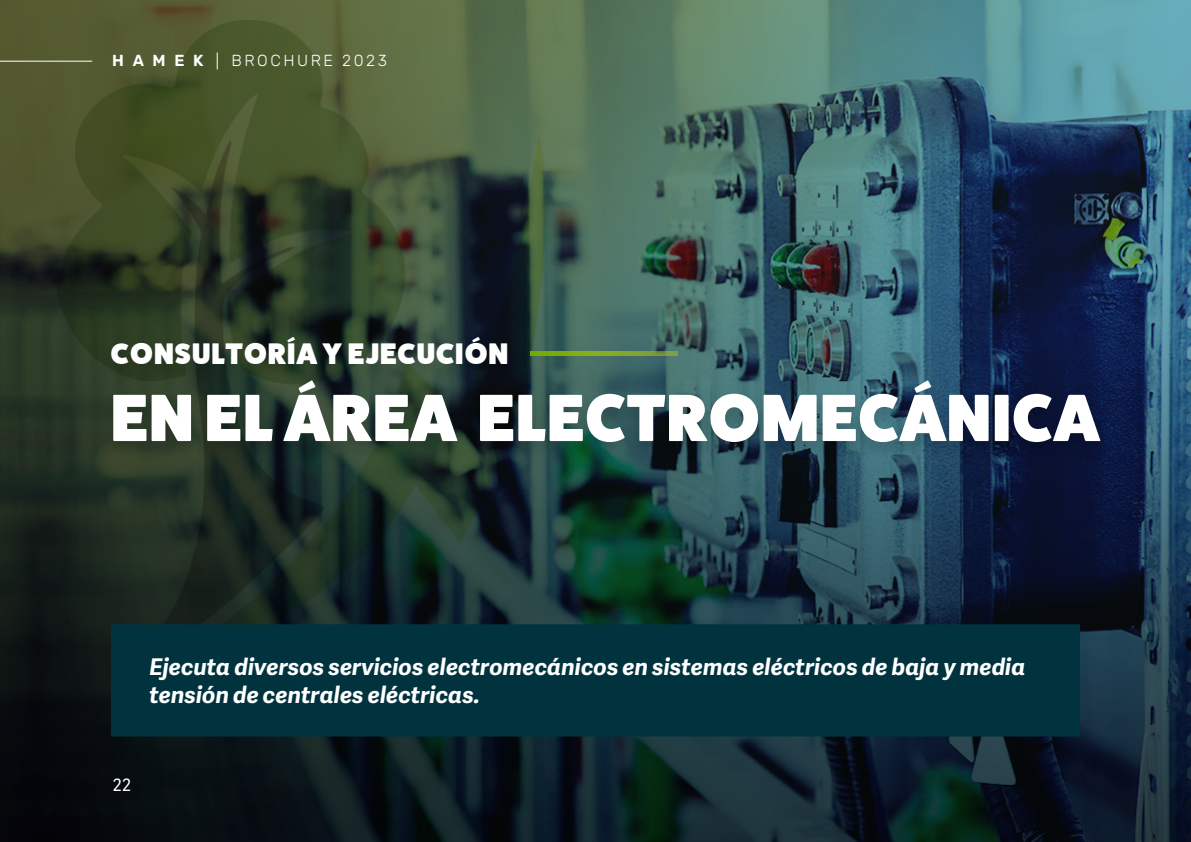
<style>
.page{position:relative;width:1191px;height:842px;background:#fff}
.page>*{position:absolute;margin:0;border:0;box-sizing:border-box;transform-origin:0 0}
.t1{font:800 67px "Fat Frank";letter-spacing:.02em;color:#fff}
.t2{font:800 30px "Fat Frank";letter-spacing:.035em;color:#fff}
.t3{font:italic 700 23px/28px "Adelle Sans EXT";color:#fff}
.t4{font:17px "Adelle Sans EXT";color:#fff}
.t5{font:300 16px "Rubik";letter-spacing:.16em;color:#fff}
.t6{font:600 16px "Rubik";color:#fff}
</style>
<div class="page">
<img style="left:0;top:0;width:1191px;height:842px">
<svg style="left:217px;top:52px;width:1px;height:17px"></svg>
<hr style="left:0;top:61px;width:92px;height:1px;background:#fff">
<img style="left:94px;top:328px;width:433px;height:44px">
<svg style="left:530px;top:351px;width:148px;height:4px"></svg>
<img style="left:94px;top:372px;width:1024px;height:111px">
<div style="left:111px;top:624px;width:969px;height:112px;background:#00333e"></div>
<p class="t6" style="left:112px;top:52px;width:93px">H A M E K</p>
<p class="t5" style="left:231px;top:52px;width:157px">BROCHURE 2023</p>
<h2 class="t2" style="left:111px;top:337px;width:399px">CONSULTORÍA Y EJECUCIÓN</h2>
<h1 class="t1" style="left:111px;top:380px;width:989px">EN EL ÁREA ELECTROMECÁNICA</h1>
<p class="t3" style="left:149px;top:651px;width:877px">Ejecuta diversos servicios electromecánicos en sistemas eléctricos de baja y media tensión de centrales eléctricas.</p>
<p class="t4" style="left:113px;top:771px;width:20px">22</p>
</div>
